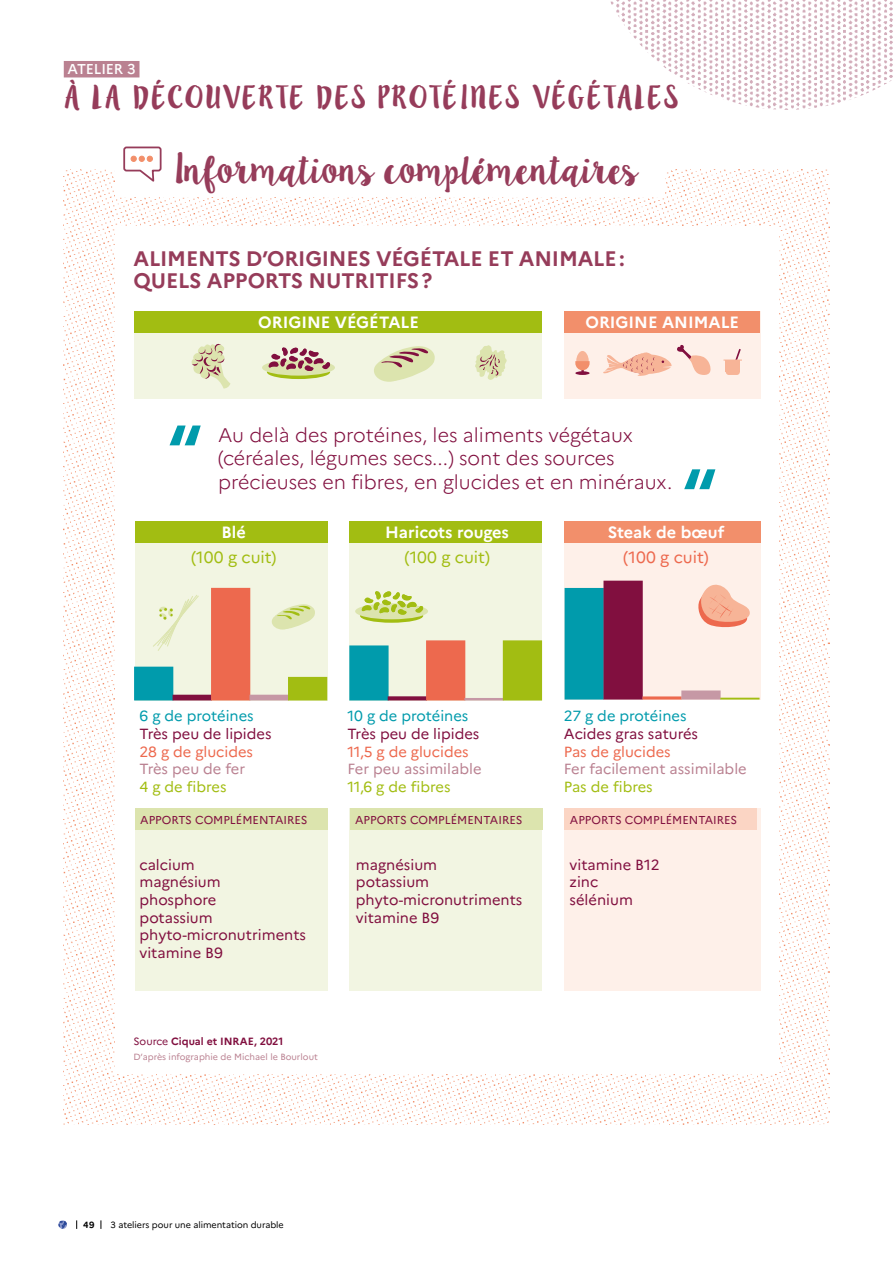
<style>
.page{position:relative;width:893px;height:1263px;background:#fff}
.page>*{position:absolute;margin:0;border:0;box-sizing:border-box;transform-origin:0 0}
.t1{font:700 68.85px "Marianne";color:#009bac}
.t2{font:33px "Lilly Belle";color:#963c5a}
.t3{font:26.25px "Lilly Belle";letter-spacing:.02em;color:#963c5a}
.t4{font:700 21px/22.5px "Marianne";letter-spacing:-.01em;color:#963c5a}
.t5{font:300 19.65px/23.5px "Marianne";color:#810f3f}
.t6{font:700 16.35px "Marianne";color:#fff}
.t7{font:16.35px "Marianne";color:#a2bd12}
.t8{font:16.35px "Marianne";color:#ed694e}
.t9{font:14.7px/17.7px "Marianne";color:#810f3f}
.t10{font:14.7px "Marianne";color:#ba8191}
.t11{font:14.7px "Marianne";color:#009bac}
.t12{font:14.7px "Marianne";color:#a2bd12}
.t13{font:14.7px "Marianne";color:#ed694e}
.t14{font:14.7px "Marianne";color:#ed6a4f}
.t15{font:500 14.25px "Marianne";letter-spacing:-.01em;color:#fff}
.t16{font:11.4px "Marianne";letter-spacing:-.02em;color:#810f3f}
.t17{font:700 10.5px "Marianne";color:#810f3f}
.t18{font:9px "Marianne";color:#ba8191}
.t19{font:9px "Marianne";letter-spacing:-.005em;color:#000}
.t20{font:700 9px "Marianne";color:#000}
.s1{font-weight:400}
</style>
<div class="page">
<svg style="left:58px;top:1220px;width:9px;height:9px"></svg>
<img style="left:64px;top:169px;width:765px;height:956px">
<div style="left:115px;top:226px;width:663px;height:848px;background:#fff"></div>
<img style="left:610px;top:0;width:283px;height:110px">
<div style="left:115px;top:142px;width:550px;height:55px;background:#fff"></div>
<svg style="left:123px;top:146px;width:39px;height:36px"></svg>
<div style="left:64px;top:61px;width:75px;height:16px;background:#ba8191"></div>
<div style="left:564px;top:312px;width:196px;height:87px;background:#fef0e9"></div>
<div style="left:135px;top:312px;width:407px;height:87px;background:#f2f5e2"></div>
<div style="left:564px;top:521px;width:196px;height:178px;background:#fef0e9"></div>
<div style="left:349px;top:522px;width:193px;height:178px;background:#f2f5e2"></div>
<div style="left:135px;top:522px;width:193px;height:178px;background:#f2f5e2"></div>
<div style="left:135px;top:521px;width:193px;height:22px;background:#a2bd12"></div>
<div style="left:135px;top:311px;width:407px;height:22px;background:#a2bd12"></div>
<div style="left:564px;top:311px;width:196px;height:22px;background:#f28f6b"></div>
<div style="left:349px;top:521px;width:193px;height:22px;background:#a2bd12"></div>
<div style="left:564px;top:521px;width:196px;height:22px;background:#f28f6b"></div>
<div style="left:135px;top:808px;width:193px;height:182px;background:#f2f5e2"></div>
<div style="left:349px;top:808px;width:193px;height:182px;background:#f2f5e2"></div>
<div style="left:564px;top:808px;width:196px;height:182px;background:#fef0e9"></div>
<svg style="left:698px;top:584px;width:52px;height:44px"></svg>
<div style="left:267px;top:365px;width:63px;height:14px;background:#a2bd12;border-radius:50%"></div>
<svg style="left:262px;top:360px;width:73px;height:16px"></svg>
<svg style="left:268px;top:347px;width:62px;height:26px"></svg>
<svg style="left:360px;top:609px;width:63px;height:14px"></svg>
<div style="left:355px;top:603px;width:73px;height:16px;background:#dce4ae;border-radius:50%"></div>
<svg style="left:361px;top:591px;width:62px;height:25px"></svg>
<div style="left:374px;top:359px;width:30px;height:23px;background:#dce4ae;border-radius:50%"></div>
<svg style="left:378px;top:346px;width:57px;height:36px"></svg>
<div style="left:272px;top:614px;width:21px;height:15px;background:#dce4ae;border-radius:50%"></div>
<svg style="left:275px;top:604px;width:40px;height:26px"></svg>
<div style="left:134px;top:667px;width:39px;height:33px;background:#009bac"></div>
<div style="left:173px;top:695px;width:39px;height:5px;background:#810f3f"></div>
<div style="left:211px;top:588px;width:39px;height:112px;background:#ed694e"></div>
<div style="left:250px;top:695px;width:39px;height:5px;background:#c698a5"></div>
<div style="left:288px;top:677px;width:39px;height:23px;background:#a2bd12"></div>
<div style="left:349px;top:645px;width:40px;height:55px;background:#009bac"></div>
<svg style="left:388px;top:696px;width:38px;height:4px"></svg>
<div style="left:426px;top:640px;width:39px;height:60px;background:#ed694e"></div>
<hr style="left:464px;top:698px;width:40px;height:2px;background:#c698a5">
<div style="left:503px;top:640px;width:39px;height:60px;background:#a2bd12"></div>
<div style="left:565px;top:588px;width:39px;height:111px;background:#009bac"></div>
<div style="left:603px;top:581px;width:40px;height:118px;background:#810f3f"></div>
<hr style="left:642px;top:696px;width:40px;height:3px;background:#ed694e">
<div style="left:681px;top:690px;width:40px;height:9px;background:#c698a5"></div>
<hr style="left:720px;top:698px;width:39px;height:1px;background:#a2bd12">
<div style="left:576px;top:351px;width:13px;height:15px;background:#f7b497;border-radius:6px"></div>
<svg style="left:575px;top:371px;width:15px;height:4px"></svg>
<svg style="left:575px;top:361px;width:15px;height:12px"></svg>
<div style="left:726px;top:369px;width:14px;height:6px;background:#f7b497;border-radius:3px"></div>
<svg style="left:723px;top:349px;width:19px;height:23px"></svg>
<svg style="left:153px;top:595px;width:46px;height:56px"></svg>
<svg style="left:603px;top:344px;width:108px;height:32px"></svg>
<svg style="left:475px;top:345px;width:32px;height:35px"></svg>
<svg style="left:191px;top:343px;width:39px;height:46px"></svg>
<div style="left:135px;top:808px;width:193px;height:22px;background:#dce4ae"></div>
<div style="left:350px;top:808px;width:192px;height:22px;background:#dce4ae"></div>
<div style="left:564px;top:808px;width:193px;height:22px;background:#fbd5c4"></div>
<p class="t15" style="left:68px;top:58px;width:70px">ATELIER 3</p>
<h3 class="t3" style="left:64px;top:79px;width:618px">À LA DÉCOUVERTE DES PROTÉINES VÉGÉTALES</h3>
<h2 class="t2" style="left:173px;top:145px;width:467px">Informations complémentaires</h2>
<h3 class="t4" style="left:134px;top:245px;width:493px">ALIMENTS D’ORIGINES VÉGÉTALE ET ANIMALE :<br>QUELS APPORTS NUTRITIFS ?</h3>
<p class="t6" style="left:258px;top:309px;width:162px">ORIGINE VÉGÉTALE</p>
<p class="t6" style="left:585px;top:309px;width:155px">ORIGINE ANIMALE</p>
<h1 class="t1" style="left:168px;top:396px;width:35px">“</h1>
<h3 class="t5" style="left:218px;top:421px;width:416px">Au delà des protéines, les aliments végétaux (céréales, légumes secs...) sont des sources</h3>
<h3 class="t5" style="left:218px;top:468px;width:456px">précieuses en fibres, en glucides et en minéraux.</h3>
<h1 class="t1" style="left:683px;top:440px;width:35px">“</h1>
<p class="t6" style="left:222px;top:520px;width:26px">Blé</p>
<p class="t7" style="left:191px;top:544px;width:87px">(100 g cuit)</p>
<p class="t11" style="left:140px;top:705px;width:116px">6 g de protéines</p>
<p class="t9" style="left:140px;top:724px;width:133px">Très peu de lipides</p>
<p class="t13" style="left:140px;top:740px;width:115px">28 g de glucides</p>
<p class="t10" style="left:140px;top:758px;width:107px">Très peu de fer</p>
<p class="t12" style="left:140px;top:775px;width:89px">4 g de fibres</p>
<p class="t6" style="left:385px;top:520px;width:125px">Haricots rouges</p>
<p class="t7" style="left:404px;top:544px;width:87px">(100 g cuit)</p>
<p class="t6" style="left:608px;top:520px;width:118px">Steak de bœuf</p>
<p class="t8" style="left:623px;top:544px;width:87px">(100 g cuit)</p>
<p class="t11" style="left:347px;top:705px;width:123px">10 g de protéines</p>
<p class="t9" style="left:347px;top:724px;width:133px">Très peu de lipides</p>
<p class="t13" style="left:347px;top:740px;width:123px">11,5 g de glucides</p>
<p class="t10" style="left:347px;top:758px;width:136px">Fer peu assimilable</p>
<p class="t12" style="left:347px;top:775px;width:105px">11,6 g de fibres</p>
<p class="t11" style="left:564px;top:705px;width:124px">27 g de protéines</p>
<p class="t9" style="left:564px;top:724px;width:136px">Acides gras saturés</p>
<p class="t14" style="left:564px;top:740px;width:108px">Pas de glucides</p>
<p class="t10" style="left:564px;top:758px;width:184px">Fer facilement assimilable</p>
<p class="t12" style="left:564px;top:775px;width:90px">Pas de fibres</p>
<p class="t16" style="left:140px;top:811px;width:169px">APPORTS COMPLÉMENTAIRES</p>
<p class="t16" style="left:355px;top:811px;width:169px">APPORTS COMPLÉMENTAIRES</p>
<p class="t16" style="left:570px;top:811px;width:169px">APPORTS COMPLÉMENTAIRES</p>
<p class="t9" style="left:140px;top:854px;width:168px">calcium<br>magnésium<br>phosphore<br>potassium phyto-micronutriments vitamine B9</p>
<p class="t9" style="left:356px;top:854px;width:168px">magnésium<br>potassium phyto-micronutriments vitamine B9</p>
<p class="t9" style="left:570px;top:854px;width:91px">vitamine B12 zinc sélénium</p>
<p class="t17" style="left:134px;top:1034px;width:151px"><span class="s1">Source</span> Ciqual et INRAE, 2021</p>
<p class="t18" style="left:134px;top:1050px;width:186px">D’après infographie de Michael le Bourlout</p>
<p class="t20" style="left:83px;top:1217px;width:13px">49</p>
<p class="t19" style="left:111px;top:1217px;width:175px">3 ateliers pour une alimentation durable</p>
</div>
